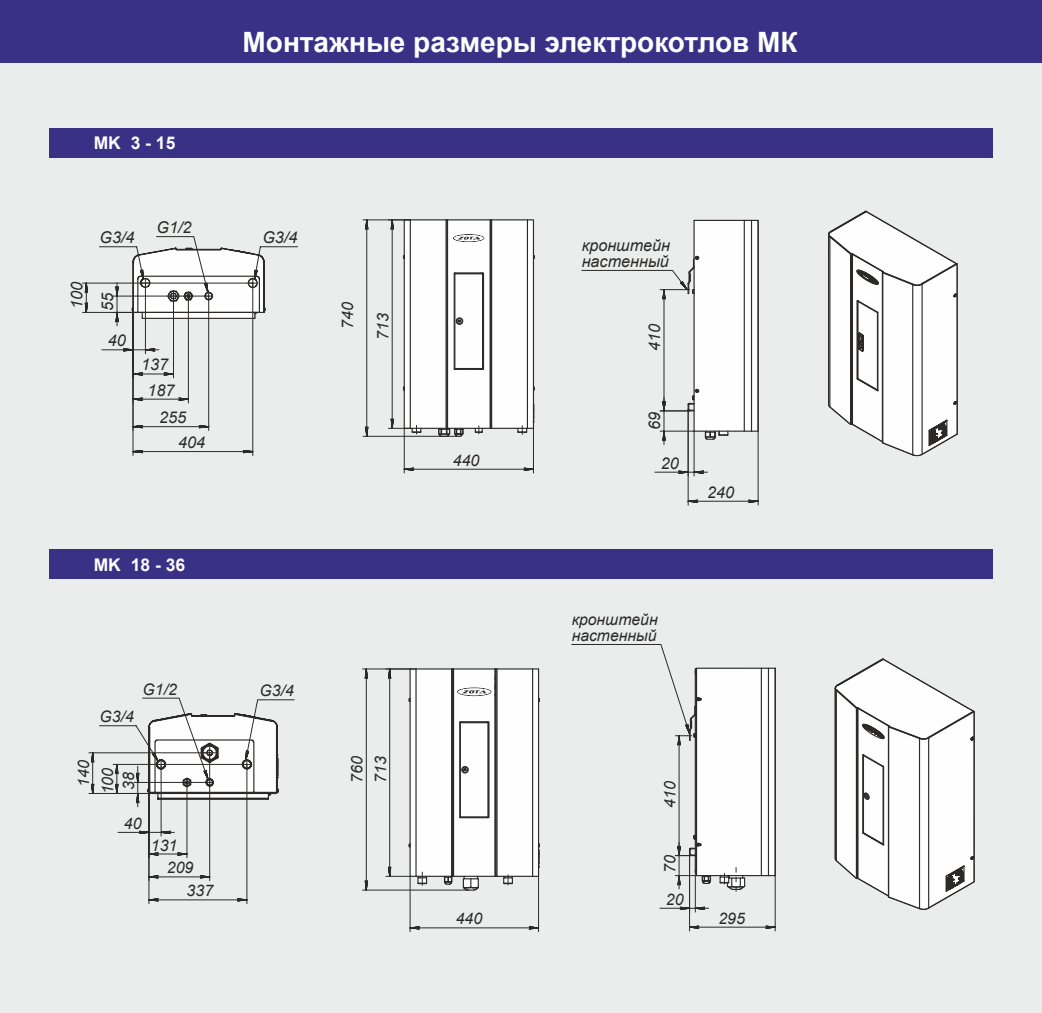
<style>
.page{position:relative;width:1042px;height:1013px;background:#fff}
.page>*{position:absolute;margin:0;border:0;box-sizing:border-box;transform-origin:0 0}
.t1{font:700 28px "Arial";color:#fefefe}
.t2{font:700 17.5px "Arial";color:#fefefe}
.t3{font:italic 16.28px "Arial";color:#2b2a29}
.t4{font:italic 16.1px/16.3px "Arial";color:#2b2a29}
.t5{font:italic 15.92px/20.8px "Arial";color:#2b2a29}
.t6{font:italic 15.75px/15.9px "Arial";color:#2b2a29}
</style>
<div class="page">
<div style="left:0;top:0;width:1042px;height:1012px;background:#ebecec"></div>
<div style="left:0;top:0;width:1042px;height:62px;background:#393185"></div>
<svg style="left:828px;top:210px;width:130px;height:247px"></svg>
<hr style="left:758px;top:431px;width:1px;height:74px;background:#2b2a29">
<hr style="left:688px;top:409px;width:1px;height:96px;background:#2b2a29">
<hr style="left:688px;top:501px;width:70px;height:1px;background:#2b2a29">
<svg style="left:687px;top:498px;width:15px;height:6px"></svg>
<svg style="left:744px;top:498px;width:15px;height:6px"></svg>
<svg style="left:581px;top:219px;width:178px;height:258px"></svg>
<hr style="left:208px;top:296px;width:1px;height:134px;background:#2b2a29">
<hr style="left:133px;top:451px;width:120px;height:1px;background:#2b2a29">
<hr style="left:82px;top:312px;width:177px;height:1px;background:#2b2a29">
<hr style="left:133px;top:312px;width:1px;height:143px;background:#2b2a29">
<hr style="left:82px;top:283px;width:171px;height:1px;background:#2b2a29">
<hr style="left:133px;top:399px;width:55px;height:1px;background:#2b2a29">
<hr style="left:188px;top:296px;width:1px;height:107px;background:#2b2a29">
<hr style="left:133px;top:426px;width:76px;height:1px;background:#2b2a29">
<hr style="left:252px;top:283px;width:1px;height:172px;background:#2b2a29">
<svg style="left:166px;top:396px;width:23px;height:6px"></svg>
<svg style="left:132px;top:423px;width:24px;height:7px"></svg>
<svg style="left:186px;top:423px;width:24px;height:7px"></svg>
<svg style="left:132px;top:449px;width:15px;height:5px"></svg>
<svg style="left:237px;top:449px;width:17px;height:5px"></svg>
<svg style="left:84px;top:282px;width:5px;height:31px"></svg>
<svg style="left:132px;top:396px;width:23px;height:6px"></svg>
<svg style="left:99px;top:236px;width:199px;height:142px"></svg>
<hr style="left:366px;top:220px;width:1px;height:216px;background:#2b2a29">
<hr style="left:363px;top:436px;width:94px;height:1px;background:#2b2a29">
<hr style="left:363px;top:219px;width:47px;height:1px;background:#2b2a29">
<hr style="left:533px;top:428px;width:1px;height:45px;background:#2b2a29">
<hr style="left:404px;top:428px;width:1px;height:45px;background:#2b2a29">
<hr style="left:404px;top:469px;width:129px;height:1px;background:#2b2a29">
<svg style="left:364px;top:412px;width:5px;height:25px"></svg>
<svg style="left:364px;top:219px;width:5px;height:25px"></svg>
<svg style="left:511px;top:467px;width:22px;height:4px"></svg>
<svg style="left:403px;top:465px;width:24px;height:6px"></svg>
<svg style="left:388px;top:219px;width:147px;height:219px;background:#e4e4e4"></svg>
<div style="left:49px;top:128px;width:943px;height:30px;background:#393185"></div>
<svg style="left:834px;top:658px;width:141px;height:252px"></svg>
<hr style="left:149px;top:876px;width:61px;height:1px;background:#2b2a29">
<hr style="left:118px;top:831px;width:31px;height:1px;background:#2b2a29">
<hr style="left:89px;top:752px;width:121px;height:1px;background:#2b2a29">
<hr style="left:89px;top:793px;width:61px;height:1px;background:#2b2a29">
<hr style="left:209px;top:752px;width:1px;height:128px;background:#2b2a29">
<hr style="left:149px;top:853px;width:38px;height:1px;background:#2b2a29">
<hr style="left:161px;top:764px;width:1px;height:72px;background:#2b2a29">
<hr style="left:186px;top:782px;width:1px;height:75px;background:#2b2a29">
<hr style="left:246px;top:764px;width:1px;height:139px;background:#2b2a29">
<hr style="left:148px;top:792px;width:1px;height:111px;background:#2b2a29">
<hr style="left:149px;top:899px;width:98px;height:1px;background:#2b2a29">
<svg style="left:148px;top:895px;width:32px;height:9px"></svg>
<svg style="left:148px;top:874px;width:17px;height:5px"></svg>
<svg style="left:195px;top:874px;width:16px;height:5px"></svg>
<svg style="left:133px;top:829px;width:42px;height:6px"></svg>
<svg style="left:171px;top:851px;width:17px;height:5px"></svg>
<svg style="left:149px;top:851px;width:16px;height:5px"></svg>
<svg style="left:224px;top:896px;width:24px;height:7px"></svg>
<svg style="left:90px;top:697px;width:205px;height:121px"></svg>
<hr style="left:695px;top:871px;width:1px;height:41px;background:#2b2a29">
<hr style="left:689px;top:926px;width:86px;height:1px;background:#2b2a29">
<hr style="left:775px;top:875px;width:1px;height:55px;background:#2b2a29">
<hr style="left:689px;top:854px;width:1px;height:76px;background:#2b2a29">
<svg style="left:759px;top:924px;width:17px;height:5px"></svg>
<svg style="left:689px;top:924px;width:16px;height:5px"></svg>
<svg style="left:571px;top:644px;width:205px;height:266px"></svg>
<hr style="left:362px;top:889px;width:106px;height:1px;background:#2b2a29">
<hr style="left:362px;top:668px;width:54px;height:1px;background:#2b2a29">
<hr style="left:366px;top:669px;width:1px;height:221px;background:#2b2a29">
<hr style="left:410px;top:876px;width:1px;height:55px;background:#2b2a29">
<hr style="left:538px;top:876px;width:1px;height:55px;background:#2b2a29">
<hr style="left:410px;top:927px;width:128px;height:1px;background:#2b2a29">
<svg style="left:363px;top:874px;width:6px;height:17px"></svg>
<svg style="left:364px;top:668px;width:5px;height:15px"></svg>
<svg style="left:409px;top:925px;width:17px;height:5px"></svg>
<svg style="left:523px;top:926px;width:15px;height:4px"></svg>
<svg style="left:386px;top:668px;width:154px;height:224px"></svg>
<div style="left:49px;top:549px;width:943px;height:30px;background:#393185"></div>
<p class="t2" style="left:94px;top:131px;width:83px">MK 3 - 15</p>
<h1 class="t1" style="left:243px;top:22px;width:556px">Монтажные размеры электрокотлов МК</h1>
<p class="t3" style="left:66px;top:309px;width:29px;rotate:-90deg">100</p>
<p class="t3" style="left:156px;top:217px;width:37px">G1/2</p>
<p class="t3" style="left:99px;top:227px;width:37px">G3/4</p>
<p class="t3" style="left:262px;top:227px;width:37px">G3/4</p>
<p class="t3" style="left:97px;top:311px;width:20px;rotate:-90deg">55</p>
<p class="t3" style="left:108px;top:330px;width:20px">40</p>
<p class="t3" style="left:141px;top:354px;width:29px">137</p>
<p class="t3" style="left:147px;top:379px;width:29px">187</p>
<p class="t3" style="left:159px;top:407px;width:29px">255</p>
<p class="t3" style="left:178px;top:432px;width:29px">404</p>
<p class="t2" style="left:94px;top:552px;width:93px">MK 18 - 36</p>
<p class="t5" style="left:337px;top:329px;width:28px;rotate:-90deg">740</p>
<p class="t5" style="left:373px;top:340px;width:28px;rotate:-90deg">713</p>
<p class="t5" style="left:100px;top:706px;width:36px">G3/4</p>
<p class="t5" style="left:143px;top:679px;width:36px">G1/2</p>
<p class="t5" style="left:259px;top:680px;width:36px">G3/4</p>
<p class="t5" style="left:73px;top:786px;width:28px;rotate:-90deg">140</p>
<p class="t5" style="left:97px;top:794px;width:28px;rotate:-90deg">100<br>38</p>
<p class="t5" style="left:124px;top:813px;width:19px">40</p>
<p class="t5" style="left:151px;top:834px;width:28px">131</p>
<p class="t5" style="left:167px;top:857px;width:28px">209</p>
<p class="t5" style="left:187px;top:880px;width:28px">337</p>
<p class="t5" style="left:346px;top:783px;width:28px;line-height:23.3px;rotate:-90deg">760<br>713</p>
<p class="t5" style="left:453px;top:450px;width:28px">440</p>
<p class="t5" style="left:456px;top:908px;width:28px">440</p>
<p class="t4" style="left:582px;top:237px;width:90px">кронштейн настенный</p>
<p class="t4" style="left:647px;top:351px;width:29px;rotate:-90deg">410</p>
<p class="t4" style="left:647px;top:429px;width:19px;rotate:-90deg">69</p>
<p class="t4" style="left:661px;top:455px;width:19px">20</p>
<p class="t4" style="left:707px;top:484px;width:28px">240</p>
<p class="t6" style="left:572px;top:611px;width:87px">кронштейн настенный</p>
<p class="t5" style="left:659px;top:808px;width:28px;rotate:-90deg">410</p>
<p class="t5" style="left:659px;top:873px;width:19px;rotate:-90deg">70</p>
<p class="t5" style="left:666px;top:889px;width:19px">20</p>
<p class="t5" style="left:718px;top:907px;width:28px">295</p>
</div>
